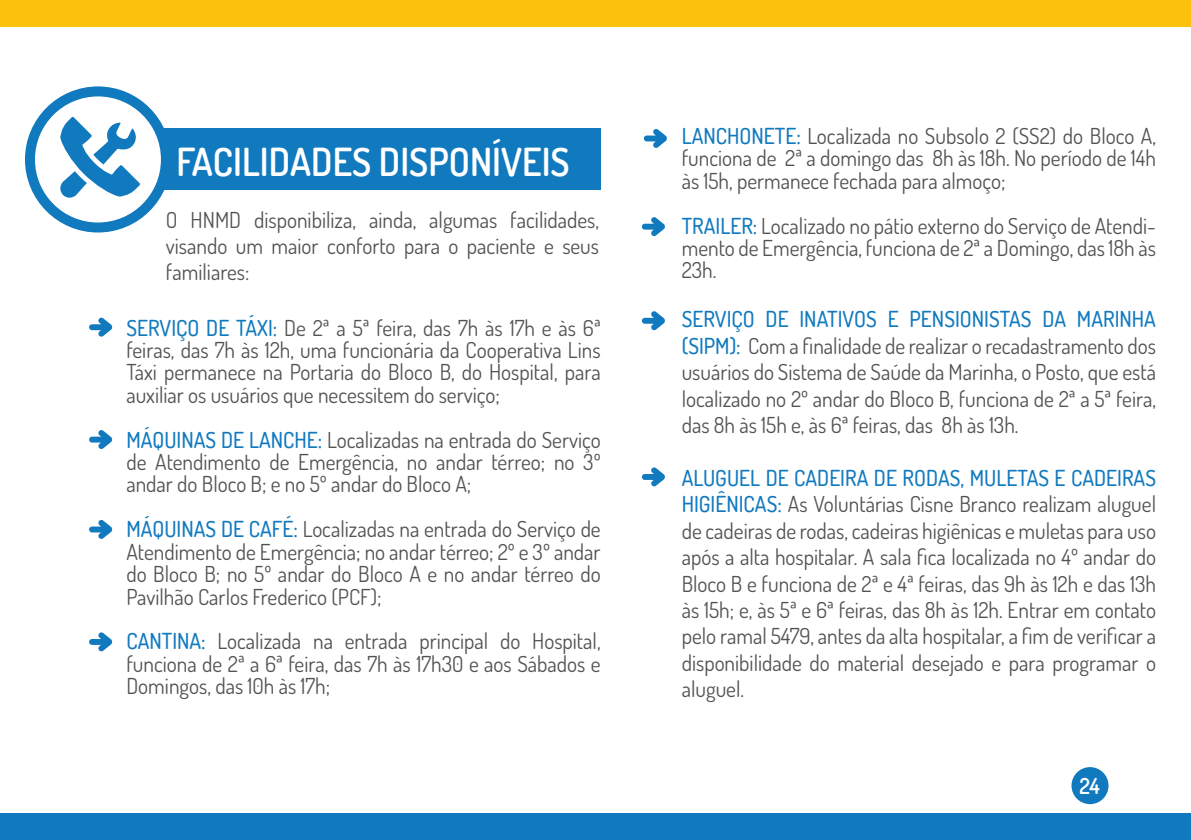
<style>
.page{position:relative;width:1191px;height:840px;background:#fff}
.page>*{position:absolute;margin:0;border:0;box-sizing:border-box;transform-origin:0 0}
.t1{font:600 38.6px "Dosis";color:#fff}
.t2{font:22px/22.4px "Dosis";color:#535353;text-align:justify}
.t3{font:600 22px "Dosis";color:#fff}
.s1{font-weight:500;color:#117abf}
</style>
<div class="page">
<svg style="left:89px;top:317px;width:23px;height:20px"></svg>
<svg style="left:89px;top:430px;width:23px;height:19px"></svg>
<svg style="left:89px;top:520px;width:23px;height:19px"></svg>
<svg style="left:642px;top:217px;width:23px;height:19px"></svg>
<svg style="left:642px;top:311px;width:23px;height:19px"></svg>
<svg style="left:642px;top:467px;width:23px;height:19px"></svg>
<svg style="left:89px;top:632px;width:23px;height:19px"></svg>
<svg style="left:644px;top:129px;width:23px;height:19px"></svg>
<div style="left:95px;top:128px;width:506px;height:61px;background:#117abf"></div>
<svg style="left:30px;top:91px;width:136px;height:136px"></svg>
<div style="left:25px;top:86px;width:146px;height:146px;border:10px solid #117abf;border-radius:50%"></div>
<svg style="left:59px;top:117px;width:81px;height:82px"></svg>
<div style="left:0;top:0;width:1191px;height:26px;background:#fcc10c"></div>
<div style="left:0;top:813px;width:1191px;height:26px;background:#117abf"></div>
<div style="left:1071px;top:766px;width:37px;height:37px;background:#117abf;border-radius:50%"></div>
<h1 class="t1" style="left:176px;top:136px;width:395px">FACILIDADES DISPONÍVEIS</h1>
<p class="t2" style="left:166px;top:205px;width:435px;line-height:26.4px">O HNMD disponibiliza, ainda, algumas facilidades, visando um maior conforto para o paciente e seus familiares:</p>
<p class="t2" style="left:126px;top:315px;width:476px"><span class="s1">SERVIÇO DE TÁXI:</span> De 2ª a 5ª feira, das 7h às 17h e às 6ª feiras, das 7h às 12h, uma funcionária da Cooperativa Lins Táxi permanece na Portaria do Bloco B, do Hospital, para auxiliar os usuários que necessitem do serviço;</p>
<p class="t2" style="left:126px;top:427px;width:476px"><span class="s1">MÁQUINAS DE LANCHE:</span> Localizadas na entrada do Serviço de Atendimento de Emergência, no andar térreo; no 3º andar do Bloco B; e no 5º andar do Bloco A;</p>
<p class="t2" style="left:126px;top:517px;width:476px"><span class="s1">MÁQUINAS DE CAFÉ:</span> Localizadas na entrada do Serviço de Atendimento de Emergência; no andar térreo; 2º e 3º andar do Bloco B; no 5º andar do Bloco A e no andar térreo do Pavilhão Carlos Frederico (PCF);</p>
<p class="t2" style="left:126px;top:629px;width:476px"><span class="s1">CANTINA:</span> Localizada na entrada principal do Hospital, funciona de 2ª a 6ª feira, das 7h às 17h30 e aos Sábados e Domingos, das 10h às 17h;</p>
<p class="t2" style="left:681px;top:124px;width:476px"><span class="s1">LANCHONETE:</span> Localizada no Subsolo 2 (SS2) do Bloco A, funciona de 2ª a domingo das 8h às 18h. No período de 14h às 15h, permanece fechada para almoço;</p>
<p class="t2" style="left:681px;top:214px;width:476px"><span class="s1">TRAILER:</span> Localizado no pátio externo do Serviço de Atendi&shy;mento de Emergência, funciona de 2ª a Domingo, das 18h às 23h.</p>
<p class="t2" style="left:681px;top:305px;width:476px;line-height:26.4px"><span class="s1">SERVIÇO DE INATIVOS E PENSIONISTAS DA MARINHA (SIPM):</span> Com a finalidade de realizar o recadastramento dos usuários do Sistema de Saúde da Marinha, o Posto, que está localizado no 2º andar do Bloco B, funciona de 2ª a 5ª feira, das 8h às 15h e, às 6ª feiras, das 8h às 13h.</p>
<p class="t2" style="left:681px;top:464px;width:476px;line-height:26.4px"><span class="s1">ALUGUEL DE CADEIRA DE RODAS, MULETAS E CADEIRAS HIGIÊNICAS:</span> As Voluntárias Cisne Branco realizam aluguel de cadeiras de rodas, cadeiras higiênicas e muletas para uso após a alta hospitalar. A sala fica localizada no 4º andar do Bloco B e funciona de 2ª e 4ª feiras, das 9h às 12h e das 13h às 15h; e, às 5ª e 6ª feiras, das 8h às 12h. Entrar em contato pelo ramal 5479, antes da alta hospitalar, a fim de verificar a disponibilidade do material desejado e para programar o aluguel.</p>
<p class="t3" style="left:1079px;top:770px;width:22px">24</p>
</div>
